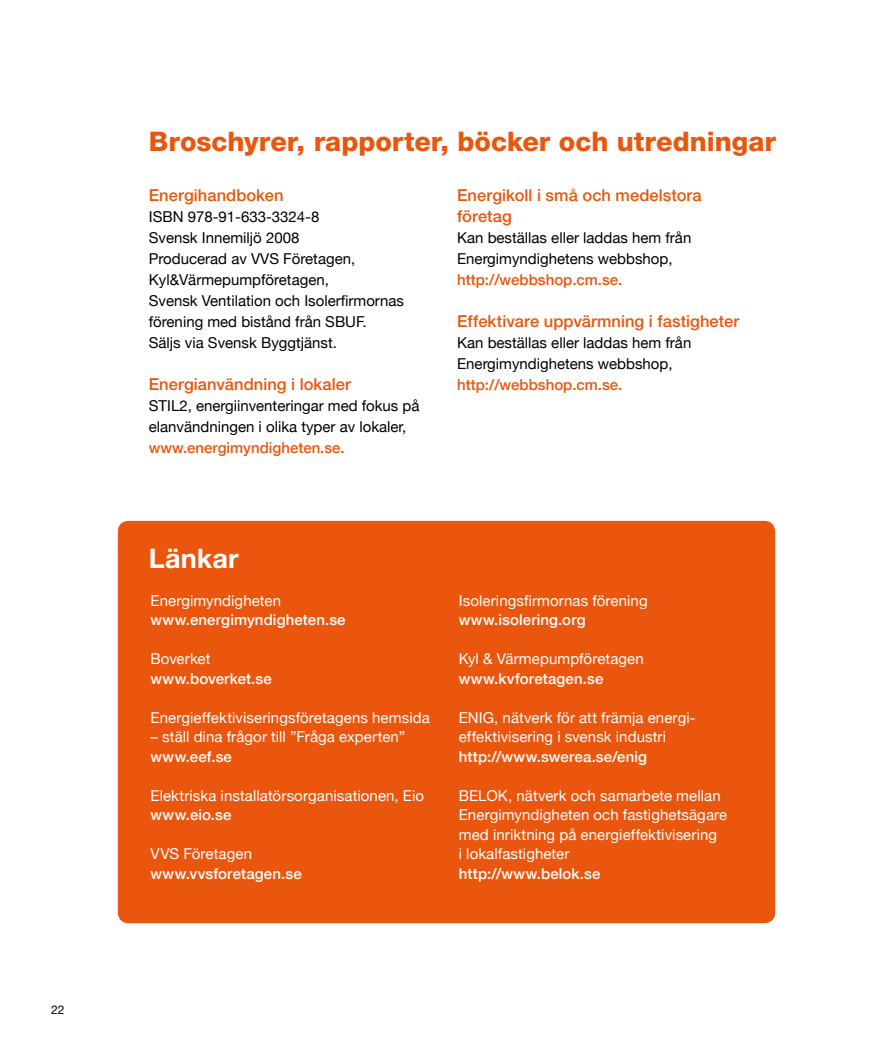
<style>
.page{position:relative;width:893px;height:1063px;background:#fff}
.page>*{position:absolute;margin:0;border:0;box-sizing:border-box;transform-origin:0 0}
.t1{font:800 27px "Helvetica Neue LT Std";color:#ea560d}
.t2{font:700 27px "Helvetica Neue LT Std";letter-spacing:.01em;color:#fff}
.t3{font:500 16.5px/21px "Helvetica Neue LT Std";letter-spacing:.005em;color:#ea560d}
.t4{font:15px/19.5px "Helvetica Neue";letter-spacing:.005em;color:#fff}
.t5{font:15px/21px "Helvetica Neue";color:#000}
.t6{font:500 15px "Helvetica Neue";letter-spacing:.01em;color:#fff}
.t7{font:500 15px "Helvetica Neue";color:#ea560d}
.t8{font:12px "Helvetica Neue LT Std";color:#000}
</style>
<div class="page">
<div style="left:118px;top:521px;width:657px;height:402px;background:#ea560d;border-radius:11px"></div>
<p class="t8" style="left:51px;top:1003px;width:15px">22</p>
<h1 class="t1" style="left:149px;top:125px;width:629px">Broschyrer, rapporter, böcker och utredningar</h1>
<p class="t3" style="left:149px;top:184px;width:136px">Energihandboken</p>
<p class="t5" style="left:149px;top:207px;width:257px">ISBN 978-91-633-3324-8<br>Svensk Innemiljö 2008<br>Producerad av VVS Företagen,<br>Kyl&amp;Värmepumpföretagen,<br>Svensk Ventilation och Isolerfirmornas förening med bistånd från SBUF.<br>Säljs via Svensk Byggtjänst.</p>
<p class="t3" style="left:149px;top:373px;width:204px">Energianvändning i lokaler</p>
<p class="t5" style="left:149px;top:396px;width:272px">STIL2, energiinventeringar med fokus på elanvändningen i olika typer av lokaler,</p>
<p class="t7" style="left:149px;top:436px;width:197px">www.energimyndigheten.se.</p>
<p class="t3" style="left:457px;top:184px;width:246px">Energikoll i små och medelstora företag</p>
<p class="t5" style="left:457px;top:228px;width:236px">Kan beställas eller laddas hem från<br>Energimyndighetens webbshop,</p>
<p class="t7" style="left:457px;top:268px;width:167px">http://webbshop.cm.se.</p>
<p class="t3" style="left:457px;top:310px;width:284px">Effektivare uppvärmning i fastigheter</p>
<p class="t5" style="left:457px;top:333px;width:236px">Kan beställas eller laddas hem från<br>Energimyndighetens webbshop,</p>
<p class="t7" style="left:457px;top:373px;width:167px">http://webbshop.cm.se.</p>
<h1 class="t2" style="left:149px;top:542px;width:91px">Länkar</h1>
<p class="t4" style="left:151px;top:592px;width:132px">Energimyndigheten</p>
<p class="t6" style="left:151px;top:608px;width:197px">www.energimyndigheten.se</p>
<p class="t4" style="left:151px;top:650px;width:61px">Boverket</p>
<p class="t6" style="left:151px;top:666px;width:123px">www.boverket.se</p>
<p class="t4" style="left:151px;top:709px;width:281px">Energieffektiviseringsföretagens hemsida</p>
<p class="t4" style="left:151px;top:728px;width:256px">– ställ dina frågor till ”Fråga experten”</p>
<p class="t6" style="left:151px;top:744px;width:83px">www.eef.se</p>
<p class="t4" style="left:151px;top:787px;width:275px">Elektriska installatörsorganisationen, Eio</p>
<p class="t6" style="left:151px;top:803px;width:83px">www.eio.se</p>
<p class="t4" style="left:151px;top:845px;width:103px">VVS Företagen</p>
<p class="t6" style="left:151px;top:861px;width:153px">www.vvsforetagen.se</p>
<p class="t4" style="left:459px;top:592px;width:190px">Isoleringsfirmornas förening</p>
<p class="t6" style="left:459px;top:608px;width:128px">www.isolering.org</p>
<p class="t4" style="left:459px;top:650px;width:187px">Kyl &amp; Värmepumpföretagen</p>
<p class="t6" style="left:459px;top:666px;width:146px">www.kvforetagen.se</p>
<p class="t4" style="left:459px;top:709px;width:238px">ENIG, nätverk för att främja energi&shy;effektivisering i svensk industri</p>
<p class="t6" style="left:459px;top:744px;width:190px">http://www.swerea.se/enig</p>
<p class="t4" style="left:459px;top:787px;width:270px">BELOK, nätverk och samarbete mellan Energimyndigheten och fastighetsägare med inriktning på energieffektivisering<br>i lokalfastigheter</p>
<p class="t6" style="left:459px;top:861px;width:143px">http://www.belok.se</p>
</div>
